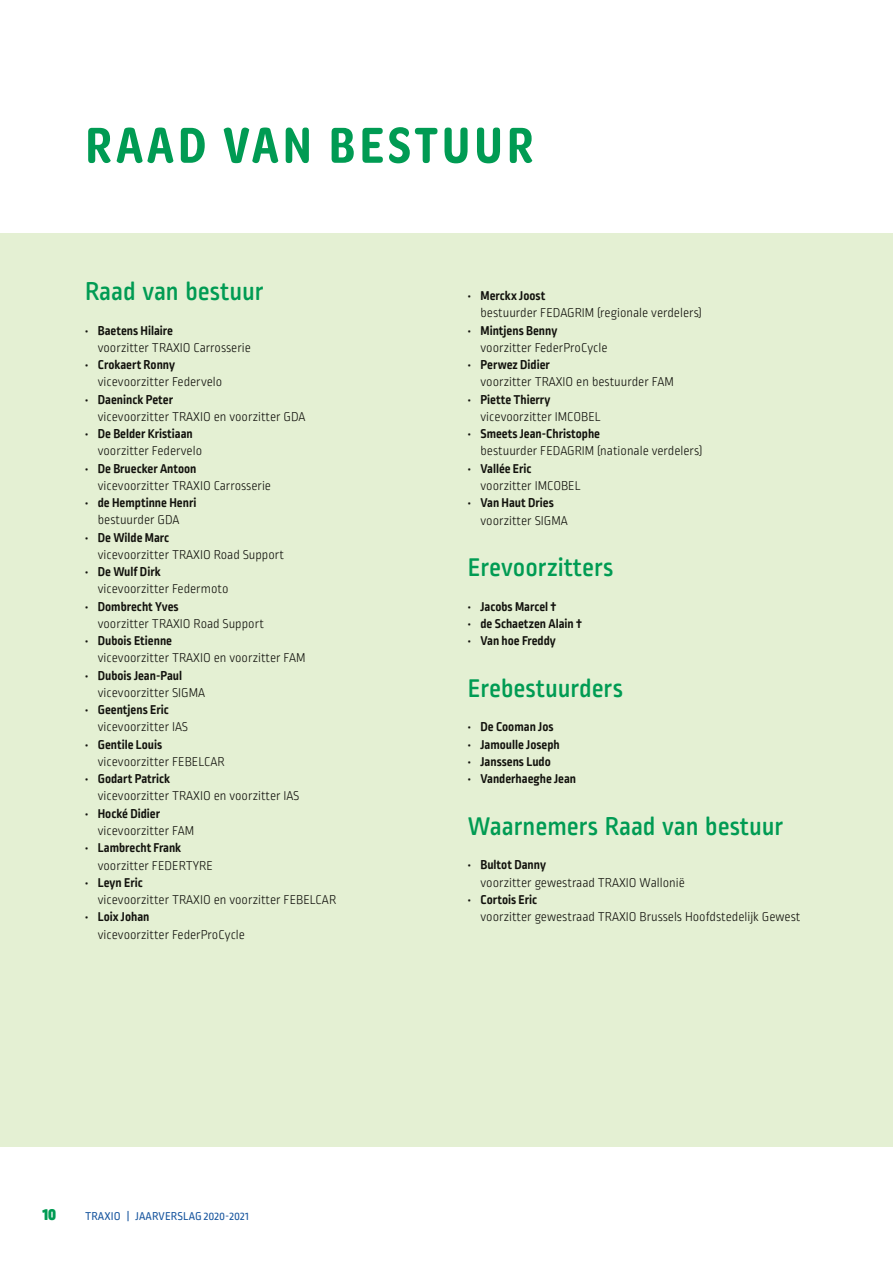
<style>
.page{position:relative;width:893px;height:1263px;background:#fff}
.page>*{position:absolute;margin:0;border:0;box-sizing:border-box;transform-origin:0 0}
.t1{font:600 54px "Omnes Narrow";letter-spacing:.07em;color:#009b53}
.t2{font:500 27px "Ropa Soft Pro";color:#009b53}
.t3{font:900 18px "Ropa Soft Pro";color:#009b53}
.t4{font:300 13.5px "Ropa Soft Pro";color:#12120d}
.t5{font:700 13.5px "Ropa Soft Pro";color:#12120d}
.t6{font:12px "Ropa Soft Pro";letter-spacing:.01em;color:#18569f}
</style>
<div class="page">
<div style="left:0;top:233px;width:893px;height:913px;background:#e4f0d3"></div>
<h1 class="t1" style="left:85px;top:109px;width:450px">RAAD VAN BESTUUR</h1>
<h2 class="t2" style="left:85px;top:276px;width:180px">Raad van bestuur</h2>
<p class="t5" style="left:85px;top:323px;width:90px">• Baetens Hilaire</p>
<p class="t4" style="left:98px;top:340px;width:155px">voorzitter TRAXIO Carrosserie</p>
<p class="t5" style="left:85px;top:357px;width:92px">• Crokaert Ronny</p>
<p class="t4" style="left:98px;top:375px;width:126px">vicevoorzitter Federvelo</p>
<p class="t5" style="left:85px;top:392px;width:90px">• Daeninck Peter</p>
<p class="t4" style="left:98px;top:409px;width:209px">vicevoorzitter TRAXIO en voorzitter GDA</p>
<p class="t5" style="left:85px;top:426px;width:109px">• De Belder Kristiaan</p>
<p class="t4" style="left:98px;top:444px;width:106px">voorzitter Federvelo</p>
<p class="t5" style="left:85px;top:461px;width:113px">• De Bruecker Antoon</p>
<p class="t4" style="left:98px;top:478px;width:175px">vicevoorzitter TRAXIO Carrosserie</p>
<p class="t5" style="left:85px;top:495px;width:113px">• de Hemptinne Henri</p>
<p class="t4" style="left:98px;top:513px;width:83px">bestuurder GDA</p>
<p class="t5" style="left:85px;top:530px;width:86px">• De Wilde Marc</p>
<p class="t4" style="left:98px;top:547px;width:188px">vicevoorzitter TRAXIO Road Support</p>
<p class="t5" style="left:85px;top:564px;width:77px">• De Wulf Dirk</p>
<p class="t4" style="left:98px;top:582px;width:132px">vicevoorzitter Federmoto</p>
<p class="t5" style="left:85px;top:599px;width:95px">• Dombrecht Yves</p>
<p class="t4" style="left:98px;top:616px;width:168px">voorzitter TRAXIO Road Support</p>
<p class="t5" style="left:85px;top:633px;width:89px">• Dubois Etienne</p>
<p class="t4" style="left:98px;top:651px;width:209px">vicevoorzitter TRAXIO en voorzitter FAM</p>
<p class="t5" style="left:85px;top:668px;width:99px">• Dubois Jean-Paul</p>
<p class="t4" style="left:98px;top:685px;width:109px">vicevoorzitter SIGMA</p>
<p class="t5" style="left:85px;top:702px;width:85px">• Geentjens Eric</p>
<p class="t4" style="left:98px;top:720px;width:92px">vicevoorzitter IAS</p>
<p class="t5" style="left:85px;top:737px;width:79px">• Gentile Louis</p>
<p class="t4" style="left:98px;top:754px;width:128px">vicevoorzitter FEBELCAR</p>
<p class="t5" style="left:85px;top:771px;width:87px">• Godart Patrick</p>
<p class="t4" style="left:98px;top:789px;width:203px">vicevoorzitter TRAXIO en voorzitter IAS</p>
<p class="t5" style="left:85px;top:806px;width:77px">• Hocké Didier</p>
<p class="t4" style="left:98px;top:823px;width:98px">vicevoorzitter FAM</p>
<p class="t5" style="left:85px;top:840px;width:98px">• Lambrecht Frank</p>
<p class="t4" style="left:98px;top:858px;width:117px">voorzitter FEDERTYRE</p>
<p class="t5" style="left:85px;top:875px;width:59px">• Leyn Eric</p>
<p class="t4" style="left:98px;top:892px;width:240px">vicevoorzitter TRAXIO en voorzitter FEBELCAR</p>
<p class="t5" style="left:85px;top:909px;width:66px">• Loix Johan</p>
<p class="t4" style="left:98px;top:927px;width:149px">vicevoorzitter FederProCycle</p>
<h3 class="t3" style="left:43px;top:1204px;width:15px">10</h3>
<p class="t6" style="left:85px;top:1210px;width:165px">TRAXIO | JAARVERSLAG 2020-2021</p>
<p class="t5" style="left:468px;top:288px;width:79px">• Merckx Joost</p>
<p class="t4" style="left:480px;top:306px;width:223px">bestuurder FEDAGRIM (regionale verdelers)</p>
<p class="t5" style="left:468px;top:323px;width:91px">• Mintjens Benny</p>
<p class="t4" style="left:480px;top:340px;width:129px">voorzitter FederProCycle</p>
<p class="t5" style="left:468px;top:357px;width:84px">• Perwez Didier</p>
<p class="t4" style="left:480px;top:375px;width:195px">voorzitter TRAXIO en bestuurder FAM</p>
<p class="t5" style="left:468px;top:392px;width:84px">• Piette Thierry</p>
<p class="t4" style="left:480px;top:409px;width:122px">vicevoorzitter IMCOBEL</p>
<p class="t5" style="left:468px;top:426px;width:134px">• Smeets Jean-Christophe</p>
<p class="t4" style="left:480px;top:444px;width:223px">bestuurder FEDAGRIM (nationale verdelers)</p>
<p class="t5" style="left:468px;top:461px;width:65px">• Vallée Eric</p>
<p class="t4" style="left:480px;top:478px;width:102px">voorzitter IMCOBEL</p>
<p class="t5" style="left:468px;top:495px;width:88px">• Van Haut Dries</p>
<p class="t4" style="left:480px;top:513px;width:89px">voorzitter SIGMA</p>
<h2 class="t2" style="left:468px;top:552px;width:147px">Erevoorzitters</h2>
<p class="t5" style="left:468px;top:599px;width:90px">• Jacobs Marcel †</p>
<p class="t5" style="left:468px;top:616px;width:116px">• de Schaetzen Alain †</p>
<p class="t5" style="left:468px;top:633px;width:90px">• Van hoe Freddy</p>
<h2 class="t2" style="left:468px;top:673px;width:157px">Erebestuurders</h2>
<p class="t5" style="left:468px;top:719px;width:87px">• De Cooman Jos</p>
<p class="t5" style="left:468px;top:737px;width:93px">• Jamoulle Joseph</p>
<p class="t5" style="left:468px;top:754px;width:85px">• Janssens Ludo</p>
<p class="t5" style="left:468px;top:771px;width:110px">• Vanderhaeghe Jean</p>
<h2 class="t2" style="left:468px;top:811px;width:317px">Waarnemers Raad van bestuur</h2>
<p class="t5" style="left:468px;top:857px;width:80px">• Bultot Danny</p>
<p class="t4" style="left:480px;top:875px;width:206px">voorzitter gewestraad TRAXIO Wallonië</p>
<p class="t5" style="left:468px;top:892px;width:71px">• Cortois Eric</p>
<p class="t4" style="left:480px;top:910px;width:321px">voorzitter gewestraad TRAXIO Brussels Hoofdstedelijk Gewest</p>
</div>
